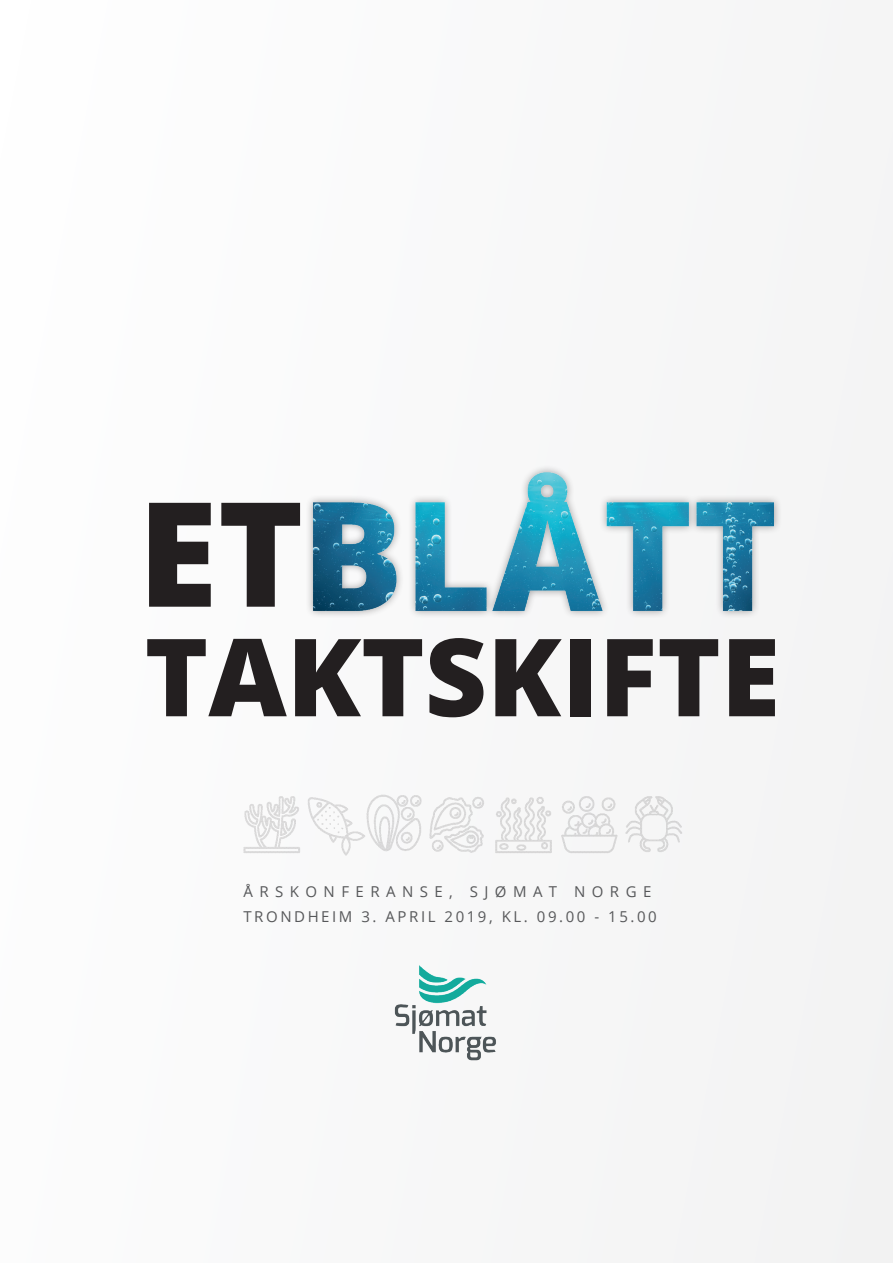
<style>
.page{position:relative;width:893px;height:1263px;background:#f8f8f9}
.page>*{position:absolute;margin:0;border:0;box-sizing:border-box;transform-origin:0 0}
.t1{font:800 145.5px "Open Sans";color:#231f20}
.t2{font:800 108px "Open Sans";color:#231f20}
.t3{font:15px/25.5px "Open Sans";letter-spacing:.43em;color:#57585a}
</style>
<div class="page">
<div style="left:305px;top:464px;width:477px;height:155px;background:#231f20;opacity:.42"></div>
<img style="left:310px;top:464px;width:464px;height:155px">
<img style="left:243px;top:795px;width:439px;height:61px">
<img style="left:394px;top:965px;width:102px;height:96px">
<h1 class="t1" style="left:138px;top:443px;width:167px">ET</h1>
<h2 class="t2" style="left:145px;top:595px;width:637px">TAKTSKIFTE</h2>
<p class="t3" style="left:243px;top:878px;width:415px">ÅRSKONFERANSE, SJØMAT NORGE<br>TRONDHEIM 3. APRIL 2019, KL. 09.00 - 15.00</p>
</div>
